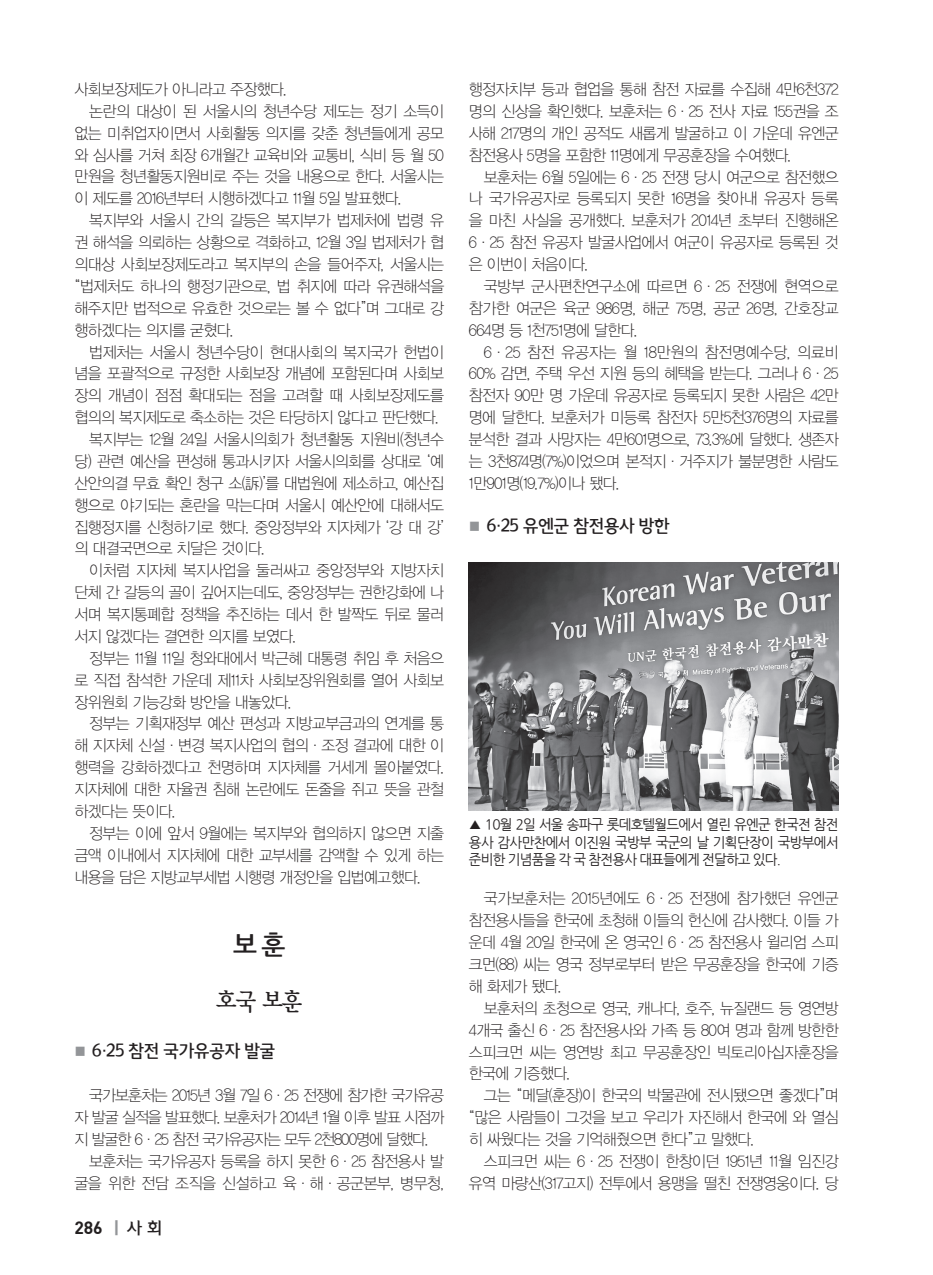
<style>
.page{position:relative;width:933px;height:1275px;background:#fff}
.page>*{position:absolute;margin:0;border:0;box-sizing:border-box;transform-origin:0 0}
.t1{font:700 26.25px "Nanum Gothic";color:#231f20}
.t2{font:23.62px "YDVY Mj O24";color:#231f20;scale:.96 1}
.t3{font:500 17.5px "Auction Gothic";letter-spacing:-.04em;color:#231f20;scale:.96 1}
.t4{font:17.5px "Dinbol";color:#231f20}
.t5{font:15.75px/21.9px "YDVYGO11";letter-spacing:-.04em;color:#231f20;text-align:justify;scale:.96 1}
.t6{font:15.75px "YDVYGO11";letter-spacing:-.065em;color:#231f20;scale:.96 1}
.t7{font:14px/17.5px "Nanum Gothic";letter-spacing:-.055em;color:#231f20;text-align:justify}
.s1{font-weight:700;font-size:12.25px;color:#939598}
.s2{font-family:"YDVYGO14";font-size:21px;color:#939598}
.s3{font-family:"Auction Gothic";font-weight:500;font-size:16.62px}
</style>
<div class="page">
<img style="left:469px;top:563px;width:369px;height:248px">
<p class="t5" style="left:74px;top:77px;width:223px">사회보장제도가 아니라고 주장했다.</p>
<p class="t5" style="left:89px;top:99px;width:371px">논란의 대상이 된 서울시의 청년수당 제도는 정기 소득이</p>
<p class="t5" style="left:74px;top:121px;width:386px">없는 미취업자이면서 사회활동 의지를 갖춘 청년들에게 공모</p>
<p class="t5" style="left:74px;top:143px;width:386px">와 심사를 거쳐 최장 6개월간 교육비와 교통비, 식비 등 월 50</p>
<p class="t5" style="left:74px;top:165px;width:386px">만원을 청년활동지원비로 주는 것을 내용으로 한다. 서울시는</p>
<p class="t5" style="left:74px;top:187px;width:342px">이 제도를 2016년부터 시행하겠다고 11월 5일 발표했다.</p>
<p class="t5" style="left:89px;top:209px;width:371px">복지부와 서울시 간의 갈등은 복지부가 법제처에 법령 유</p>
<p class="t5" style="left:74px;top:231px;width:386px">권 해석을 의뢰하는 상황으로 격화하고, 12월 3일 법제처가 협</p>
<p class="t5" style="left:74px;top:252px;width:386px">의대상 사회보장제도라고 복지부의 손을 들어주자, 서울시는</p>
<p class="t5" style="left:74px;top:274px;width:387px">“법제처도 하나의 행정기관으로, 법 취지에 따라 유권해석을</p>
<p class="t5" style="left:74px;top:296px;width:386px">해주지만 법적으로 유효한 것으로는 볼 수 없다”며 그대로 강</p>
<p class="t5" style="left:74px;top:318px;width:167px">행하겠다는 의지를 굳혔다.</p>
<p class="t5" style="left:89px;top:340px;width:371px">법제처는 서울시 청년수당이 현대사회의 복지국가 헌법이</p>
<p class="t5" style="left:74px;top:362px;width:386px">념을 포괄적으로 규정한 사회보장 개념에 포함된다며 사회보</p>
<p class="t5" style="left:74px;top:384px;width:386px">장의 개념이 점점 확대되는 점을 고려할 때 사회보장제도를</p>
<p class="t5" style="left:74px;top:406px;width:381px">협의의 복지제도로 축소하는 것은 타당하지 않다고 판단했다.</p>
<p class="t5" style="left:89px;top:427px;width:371px">복지부는 12월 24일 서울시의회가 청년활동 지원비(청년수</p>
<p class="t5" style="left:74px;top:449px;width:386px">당) 관련 예산을 편성해 통과시키자 서울시의회를 상대로 ‘예</p>
<p class="t5" style="left:74px;top:471px;width:386px">산안의결 무효 확인 청구 소(訴)’를 대법원에 제소하고, 예산집</p>
<p class="t5" style="left:74px;top:493px;width:386px">행으로 야기되는 혼란을 막는다며 서울시 예산안에 대해서도</p>
<p class="t5" style="left:74px;top:515px;width:386px">집행정지를 신청하기로 했다. 중앙정부와 지자체가 ‘강 대 강’</p>
<p class="t5" style="left:74px;top:537px;width:200px">의 대결국면으로 치달은 것이다.</p>
<p class="t5" style="left:89px;top:559px;width:371px">이처럼 지자체 복지사업을 둘러싸고 중앙정부와 지방자치</p>
<p class="t5" style="left:74px;top:581px;width:386px">단체 간 갈등의 골이 깊어지는데도, 중앙정부는 권한강화에 나</p>
<p class="t5" style="left:74px;top:603px;width:386px">서며 복지통폐합 정책을 추진하는 데서 한 발짝도 뒤로 물러</p>
<p class="t5" style="left:74px;top:624px;width:232px">서지 않겠다는 결연한 의지를 보였다.</p>
<p class="t5" style="left:89px;top:646px;width:371px">정부는 11월 11일 청와대에서 박근혜 대통령 취임 후 처음으</p>
<p class="t5" style="left:74px;top:668px;width:386px">로 직접 참석한 가운데 제11차 사회보장위원회를 열어 사회보</p>
<p class="t5" style="left:74px;top:690px;width:228px">장위원회 기능강화 방안을 내놓았다.</p>
<p class="t5" style="left:89px;top:712px;width:371px">정부는 기획재정부 예산 편성과 지방교부금과의 연계를 통</p>
<p class="t5" style="left:74px;top:734px;width:386px">해 지자체 신설·변경 복지사업의 협의·조정 결과에 대한 이</p>
<p class="t5" style="left:74px;top:756px;width:386px">행력을 강화하겠다고 천명하며 지자체를 거세게 몰아붙였다.</p>
<p class="t5" style="left:74px;top:778px;width:386px">지자체에 대한 자율권 침해 논란에도 돈줄을 쥐고 뜻을 관철</p>
<p class="t5" style="left:74px;top:799px;width:107px">하겠다는 뜻이다.</p>
<p class="t5" style="left:89px;top:821px;width:371px">정부는 이에 앞서 9월에는 복지부와 협의하지 않으면 지출</p>
<p class="t5" style="left:74px;top:843px;width:386px">금액 이내에서 지자체에 대한 교부세를 감액할 수 있게 하는</p>
<p class="t5" style="left:74px;top:865px;width:362px">내용을 담은 지방교부세법 시행령 개정안을 입법예고했다.</p>
<h1 class="t1" style="left:233px;top:931px;width:54px">보 훈</h1>
<h2 class="t2" style="left:216px;top:985px;width:91px">호국 보훈</h2>
<p class="t3" style="left:74px;top:1042px;width:211px"><span class="s1">■</span> 6·25 참전 국가유공자 발굴</p>
<p class="t6" style="left:89px;top:1085px;width:371px">국가보훈처는 2015년 3월 7일 6·25 전쟁에 참가한 국가유공</p>
<p class="t6" style="left:74px;top:1107px;width:386px">자 발굴 실적을 발표했다. 보훈처가 2014년 1월 이후 발표 시점까</p>
<p class="t6" style="left:74px;top:1129px;width:370px">지 발굴한 6·25 참전 국가유공자는 모두 2천800명에 달했다.</p>
<p class="t5" style="left:89px;top:1149px;width:371px">보훈처는 국가유공자 등록을 하지 못한 6·25 참전용사 발</p>
<p class="t5" style="left:74px;top:1171px;width:387px">굴을 위한 전담 조직을 신설하고 육·해·공군본부, 병무청,</p>
<p class="t4" style="left:74px;top:1216px;width:90px">286 <span class="s2">l</span> <span class="s3">사 회</span></p>
<p class="t5" style="left:469px;top:77px;width:386px">행정자치부 등과 협업을 통해 참전 자료를 수집해 4만6천372 명의 신상을 확인했다. 보훈처는 6·25 전사 자료 155권을 조 사해 217명의 개인 공적도 새롭게 발굴하고 이 가운데 유엔군 참전용사 5명을 포함한 11명에게 무공훈장을 수여했다.</p>
<p class="t5" style="left:469px;top:165px;width:387px;text-indent:15px">보훈처는 6월 5일에는 6·25 전쟁 당시 여군으로 참전했으 나 국가유공자로 등록되지 못한 16명을 찾아내 유공자 등록 을 마친 사실을 공개했다. 보훈처가 2014년 초부터 진행해온 6·25 참전 유공자 발굴사업에서 여군이 유공자로 등록된 것 은 이번이 처음이다.</p>
<p class="t5" style="left:469px;top:274px;width:387px;text-indent:15px">국방부 군사편찬연구소에 따르면 6·25 전쟁에 현역으로 참가한 여군은 육군 986명, 해군 75명, 공군 26명, 간호장교 664명 등 1천751명에 달한다.</p>
<p class="t5" style="left:469px;top:340px;width:386px;text-indent:15px">6·25 참전 유공자는 월 18만원의 참전명예수당, 의료비 60% 감면, 주택 우선 지원 등의 혜택을 받는다. 그러나 6·25 참전자 90만 명 가운데 유공자로 등록되지 못한 사람은 42만 명에 달한다. 보훈처가 미등록 참전자 5만5천376명의 자료를 분석한 결과 사망자는 4만601명으로, 73.3%에 달했다. 생존자 는 3천874명(7%)이었으며 본적지·거주지가 불분명한 사람도 1만901명(19.7%)이나 됐다.</p>
<p class="t3" style="left:469px;top:517px;width:211px"><span class="s1">■</span> 6·25 유엔군 참전용사 방한</p>
<p class="t7" style="left:469px;top:816px;width:371px">▲ 10월 2일 서울 송파구 롯데호텔월드에서 열린 유엔군 한국전 참전 용사 감사만찬에서 이진원 국방부 국군의 날 기획단장이 국방부에서 준비한 기념품을 각 국 참전용사 대표들에게 전달하고 있다.</p>
<p class="t5" style="left:469px;top:887px;width:386px;text-indent:15px">국가보훈처는 2015년에도 6·25 전쟁에 참가했던 유엔군 참전용사들을 한국에 초청해 이들의 헌신에 감사했다. 이들 가 운데 4월 20일 한국에 온 영국인 6·25 참전용사 윌리엄 스피 크먼(88) 씨는 영국 정부로부터 받은 무공훈장을 한국에 기증 해 화제가 됐다.</p>
<p class="t5" style="left:469px;top:996px;width:386px;text-indent:15px">보훈처의 초청으로 영국, 캐나다, 호주, 뉴질랜드 등 영연방 4개국 출신 6·25 참전용사와 가족 등 80여 명과 함께 방한한 스피크먼 씨는 영연방 최고 무공훈장인 빅토리아십자훈장을 한국에 기증했다.</p>
<p class="t5" style="left:469px;top:1084px;width:386px;text-indent:15px">그는 “메달(훈장)이 한국의 박물관에 전시됐으면 좋겠다”며 “많은 사람들이 그것을 보고 우리가 자진해서 한국에 와 열심 히 싸웠다는 것을 기억해줬으면 한다”고 말했다.</p>
<p class="t5" style="left:469px;top:1149px;width:386px;text-align:right">스피크먼 씨는 6·25 전쟁이 한창이던 1951년 11월 임진강 유역 마량산(317고지) 전투에서 용맹을 떨친 전쟁영웅이다. 당</p>
</div>
